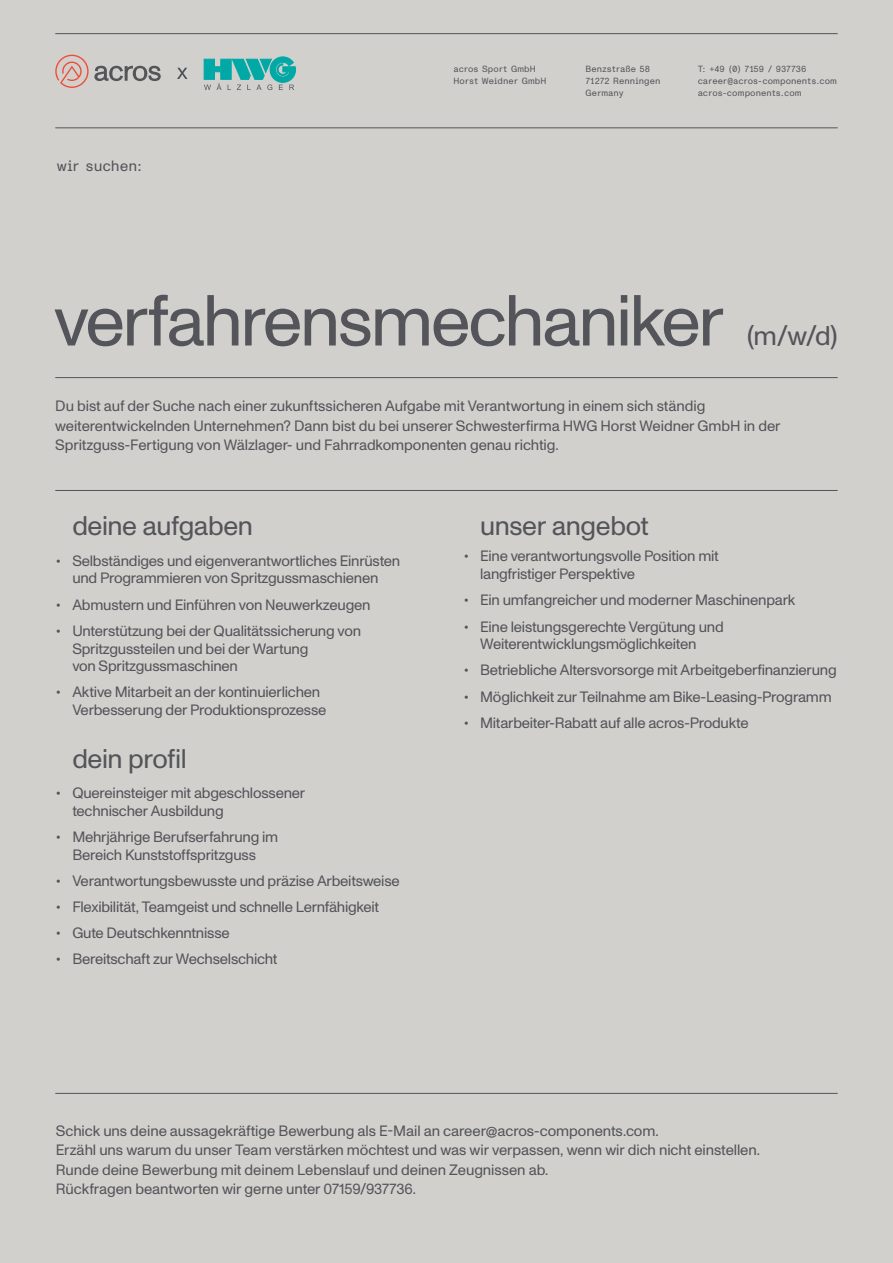
<style>
.page{position:relative;width:893px;height:1263px;background:#d1d0cc}
.page>*{position:absolute;margin:0;border:0;box-sizing:border-box;transform-origin:0 0}
.t1{font:72px "Monument Grotesk";letter-spacing:-.035em;color:#54555a}
.t2{font:27px "Monument Grotesk";letter-spacing:-.015em;color:#54555a}
.t3{font:15px/17.7px "Monument Grotesk";letter-spacing:-.015em;color:#54555a}
.t4{font:15px "Monument Grotesk Semi Mono";letter-spacing:-.01em;color:#54555a}
.t5{font:9px/12px "Monument Grotesk Semi Mono";letter-spacing:.005em;color:#54555a}
</style>
<div class="page">
<hr style="left:55px;top:127px;width:783px;height:1px;background:#54555a">
<hr style="left:55px;top:33px;width:783px;height:1px;background:#54555a">
<hr style="left:55px;top:377px;width:783px;height:1px;background:#54555a">
<hr style="left:55px;top:490px;width:783px;height:1px;background:#54555a">
<svg style="left:55px;top:55px;width:106px;height:33px"></svg>
<hr style="left:55px;top:1093px;width:783px;height:1px;background:#54555a">
<svg style="left:203px;top:56px;width:93px;height:34px"></svg>
<svg style="left:177px;top:68px;width:11px;height:11px"></svg>
<p class="t4" style="left:57px;top:155px;width:87px">wir suchen:</p>
<p class="t5" style="left:453px;top:63px;width:94px">acros Sport GmbH<br>Horst Weidner GmbH</p>
<p class="t5" style="left:585px;top:63px;width:76px">Benzstraße 58<br>71272 Renningen<br>Germany</p>
<p class="t5" style="left:698px;top:63px;width:141px">T: +49 (0) 7159 / 937736 career@acros-components.com acros-components.com</p>
<h1 class="t1" style="left:54px;top:270px;width:671px">verfahrensmechaniker</h1>
<h2 class="t2" style="left:747px;top:317px;width:92px">(m/w/d)</h2>
<p class="t3" style="left:55px;top:395px;width:727px;line-height:19.5px">Du bist auf der Suche nach einer zukunftssicheren Aufgabe mit Verantwortung in einem sich ständig weiterentwickelnden Unternehmen? Dann bist du bei unserer Schwesterfirma HWG Horst Weidner GmbH in der<br>Spritzguss-Fertigung von Wälzlager- und Fahrradkomponenten genau richtig.</p>
<h2 class="t2" style="left:72px;top:507px;width:182px">deine aufgaben</h2>
<p class="t3" style="left:56px;top:551px;width:346px;text-align:center">• Selbständiges und eigenverantwortliches Einrüsten und Programmieren von Spritzgussmaschienen</p>
<p class="t3" style="left:56px;top:595px;width:316px">• Abmustern und Einführen von Neuwerkzeugen</p>
<p class="t3" style="left:72px;top:621px;width:290px;text-indent:-17px">• Unterstützung bei der Qualitätssicherung von<br>Spritzgussteilen und bei der Wartung<br>von Spritzgussmaschinen</p>
<p class="t3" style="left:72px;top:682px;width:256px;text-indent:-16px">• Aktive Mitarbeit an der kontinuierlichen<br>Verbesserung der Produktionsprozesse</p>
<h2 class="t2" style="left:72px;top:739px;width:116px">dein profil</h2>
<p class="t3" style="left:72px;top:783px;width:234px;text-indent:-16px">• Quereinsteiger mit abgeschlossener technischer Ausbildung</p>
<p class="t3" style="left:56px;top:827px;width:224px;text-align:center">• Mehrjährige Berufserfahrung im<br>Bereich Kunststoffspritzguss</p>
<p class="t3" style="left:56px;top:871px;width:345px">• Verantwortungsbewusste und präzise Arbeitsweise</p>
<p class="t3" style="left:56px;top:897px;width:325px">• Flexibilität, Teamgeist und schnelle Lernfähigkeit</p>
<p class="t3" style="left:56px;top:923px;width:175px">• Gute Deutschkenntnisse</p>
<p class="t3" style="left:56px;top:949px;width:223px">• Bereitschaft zur Wechselschicht</p>
<h2 class="t2" style="left:480px;top:507px;width:170px">unser angebot</h2>
<p class="t3" style="left:480px;top:546px;width:240px;text-indent:-16px">• Eine verantwortungsvolle Position mit langfristiger Perspektive</p>
<p class="t3" style="left:464px;top:590px;width:333px">• Ein umfangreicher und moderner Maschinenpark</p>
<p class="t3" style="left:480px;top:617px;width:245px;text-indent:-16px">• Eine leistungsgerechte Vergütung und<br>Weiterentwicklungsmöglichkeiten</p>
<p class="t3" style="left:464px;top:660px;width:375px">• Betriebliche Altersvorsorge mit Arbeitgeberfinanzierung</p>
<p class="t3" style="left:464px;top:687px;width:370px">• Möglichkeit zur Teilnahme am Bike-Leasing-Programm</p>
<p class="t3" style="left:464px;top:713px;width:287px">• Mitarbeiter-Rabatt auf alle acros-Produkte</p>
<p class="t3" style="left:56px;top:1120px;width:706px;line-height:19.5px">Schick uns deine aussagekräftige Bewerbung als E-Mail an career@acros-components.com.<br>Erzähl uns warum du unser Team verstärken möchtest und was wir verpassen, wenn wir dich nicht einstellen.<br>Runde deine Bewerbung mit deinem Lebenslauf und deinen Zeugnissen ab.<br>Rückfragen beantworten wir gerne unter 07159/937736.</p>
</div>
